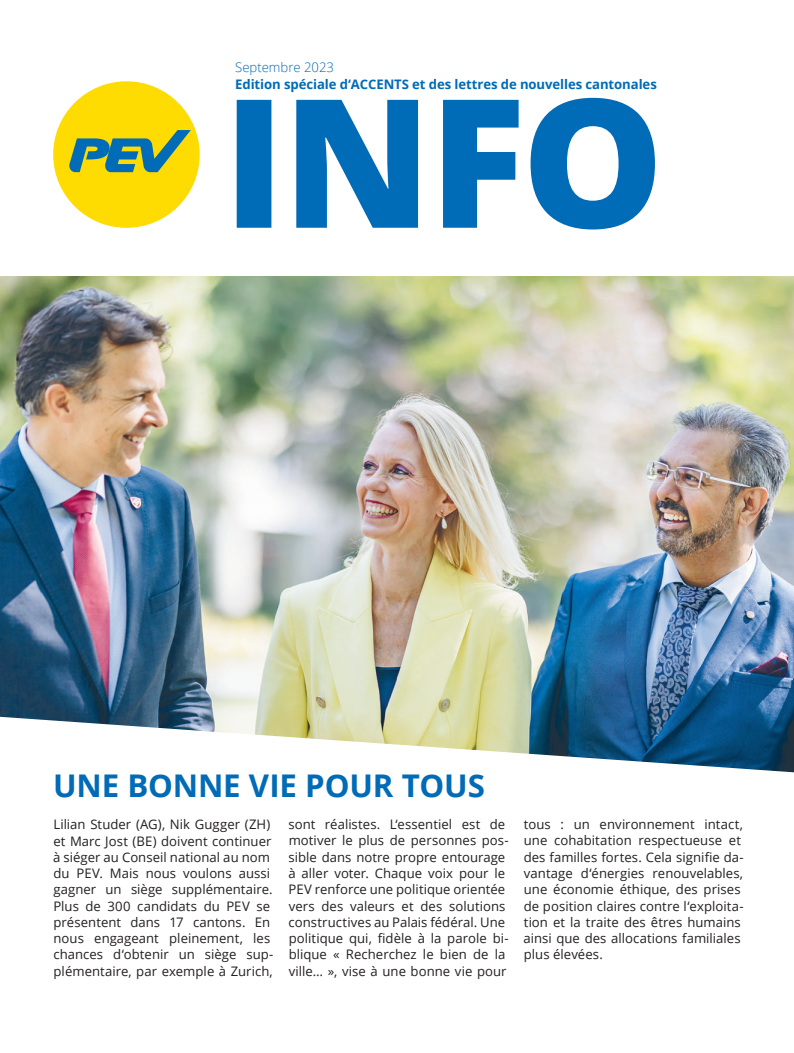
<style>
.page{position:relative;width:794px;height:1053px;background:#fff}
.page>*{position:absolute;margin:0;border:0;box-sizing:border-box;transform-origin:0 0}
.t1{font:700 31.25px "Open Sans";letter-spacing:-.005em;color:#006bb6}
.t2{font:13.12px/16.2px "Open Sans";letter-spacing:.005em;color:#231f20}
.t3{font:700 13.12px "Open Sans";letter-spacing:-.005em;color:#006bb6}
.t4{font:300 13.12px "Open Sans";color:#006bb6}
</style>
<div class="page">
<img style="left:0;top:276px;width:794px;height:440px">
<svg style="left:0;top:716px;width:794px;height:57px"></svg>
<svg style="left:237px;top:98px;width:418px;height:131px;fill:#006bb6"></svg>
<div style="left:53px;top:81px;width:147px;height:147px;background:#ffdc01;border-radius:50%"></div>
<svg style="left:69px;top:130px;width:122px;height:42px"></svg>
<p class="t4" style="left:235px;top:58px;width:100px">Septembre 2023</p>
<p class="t3" style="left:235px;top:75px;width:423px">Edition spéciale d‘ACCENTS et des lettres de nouvelles cantonales</p>
<h1 class="t1" style="left:53px;top:763px;width:433px">UNE BONNE VIE POUR TOUS</h1>
<p class="t2" style="left:53px;top:816px;width:222px">Lilian Studer (AG), Nik Gugger (ZH) et Marc Jost (BE) doivent continuer à siéger au Conseil national au nom du PEV. Mais nous voulons aussi gagner un siège supplémentaire.<br>Plus de 300 candidats du PEV se présentent dans 17 cantons. En nous engageant pleinement, les chances d‘obtenir un siège sup&shy;plémentaire, par exemple à Zurich,</p>
<p class="t2" style="left:288px;top:816px;width:222px">sont réalistes. L‘essentiel est de motiver le plus de personnes pos&shy;sible dans notre propre entourage à aller voter. Chaque voix pour le PEV renforce une politique orientée vers des valeurs et des solutions constructives au Palais fédéral. Une politique qui, fidèle à la parole bi&shy;blique « Recherchez le bien de la ville… », vise à une bonne vie pour</p>
<p class="t2" style="left:523px;top:815px;width:222px">tous : un environnement intact, une cohabitation respectueuse et des familles fortes. Cela signifie da&shy;vantage d‘énergies renouvelables, une économie éthique, des prises de position claires contre l‘exploita&shy;tion et la traite des êtres humains ainsi que des allocations familiales plus élevées.</p>
</div>
